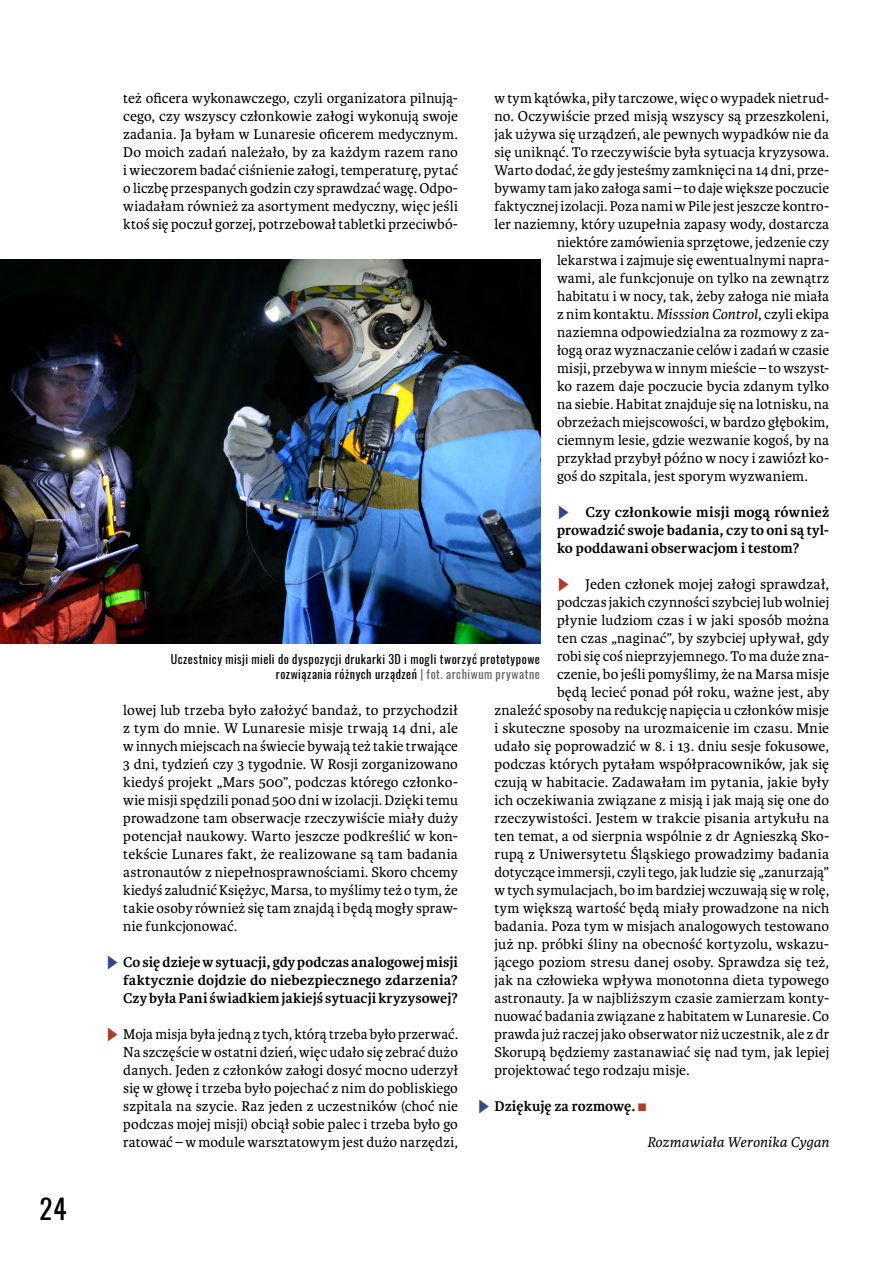
<style>
.page{position:relative;width:893px;height:1263px;background:#fff}
.page>*{position:absolute;margin:0;border:0;box-sizing:border-box;transform-origin:0 0}
.t1{font:27px "Oswald";color:#000}
.t2{font:15px/18px "Karmina";letter-spacing:.005em;color:#000;text-align:justify}
.t3{font:700 15px/18px "Karmina";letter-spacing:.005em;color:#000;text-align:justify}
.t4{font:italic 15px "Karmina";letter-spacing:.005em;color:#000}
.t5{font:12px/15.6px "Oswald";letter-spacing:.045em;color:#000;text-align:right}
.s1{font-style:italic}
.s2{font-weight:400;color:#ad3b2b}
.s3{color:#636363}
</style>
<div class="page">
<img style="left:0;top:259px;width:540px;height:384px">
<h1 class="t1" style="left:39px;top:1190px;width:29px">24</h1>
<p class="t2" style="left:494px;top:89px;width:336px">w tym kątówka, piły tarczowe, więc o wypadek nietrud-</p>
<p class="t2" style="left:494px;top:107px;width:336px">no. Oczywiście przed misją wszyscy są przeszkoleni,</p>
<p class="t2" style="left:494px;top:125px;width:336px">jak używa się urządzeń, ale pewnych wypadków nie da</p>
<p class="t2" style="left:494px;top:143px;width:336px">się uniknąć. To rzeczywiście była sytuacja kryzysowa.</p>
<p class="t2" style="left:494px;top:161px;width:336px">Warto dodać, że gdy jesteśmy zamknięci na 14 dni, prze-</p>
<p class="t2" style="left:494px;top:179px;width:336px">bywamy tam jako załoga sami – to daje większe poczucie</p>
<p class="t2" style="left:494px;top:197px;width:336px">faktycznej izolacji. Poza nami w Pile jest jeszcze kontro-</p>
<p class="t2" style="left:494px;top:215px;width:336px">ler naziemny, który uzupełnia zapasy wody, dostarcza</p>
<p class="t2" style="left:557px;top:233px;width:274px">niektóre zamówienia sprzętowe, jedzenie czy</p>
<p class="t2" style="left:557px;top:251px;width:274px">lekarstwa i zajmuje się ewentualnymi napra-</p>
<p class="t2" style="left:557px;top:269px;width:274px">wami, ale funkcjonuje on tylko na zewnątrz</p>
<p class="t2" style="left:557px;top:287px;width:274px">habitatu i w nocy, tak, żeby załoga nie miała</p>
<p class="t2" style="left:557px;top:305px;width:274px">z nim kontaktu. <span class="s1">Misssion Control</span>, czyli ekipa</p>
<p class="t2" style="left:557px;top:323px;width:274px">naziemna odpowiedzialna za rozmowy z za-</p>
<p class="t2" style="left:557px;top:341px;width:274px">łogą oraz wyznaczanie celów i zadań w czasie</p>
<p class="t2" style="left:557px;top:359px;width:274px">misji, przebywa w innym mieście – to wszyst-</p>
<p class="t2" style="left:557px;top:377px;width:274px">ko razem daje poczucie bycia zdanym tylko</p>
<p class="t2" style="left:557px;top:395px;width:274px">na siebie. Habitat znajduje się na lotnisku, na</p>
<p class="t2" style="left:557px;top:413px;width:274px">obrzeżach miejscowości, w bardzo głębokim,</p>
<p class="t2" style="left:557px;top:431px;width:274px">ciemnym lesie, gdzie wezwanie kogoś, by na</p>
<p class="t2" style="left:557px;top:449px;width:274px">przykład przybył późno w nocy i zawiózł ko-</p>
<p class="t2" style="left:557px;top:467px;width:252px">goś do szpitala, jest sporym wyzwaniem.</p>
<p class="t3" style="left:557px;top:503px;width:274px;text-indent:28px">Czy członkowie misji mogą również prowadzić swoje badania, czy to oni są tyl&shy;ko poddawani obserwacjom i testom?</p>
<p class="t2" style="left:585px;top:575px;width:245px">Jeden członek mojej załogi sprawdzał,</p>
<p class="t2" style="left:557px;top:593px;width:274px">podczas jakich czynności szybciej lub wolniej</p>
<p class="t2" style="left:557px;top:611px;width:274px">płynie ludziom czas i w jaki sposób można</p>
<p class="t2" style="left:557px;top:629px;width:274px">ten czas „naginać”, by szybciej upływał, gdy</p>
<p class="t2" style="left:557px;top:647px;width:274px">robi się coś nieprzyjemnego. To ma duże zna-</p>
<p class="t2" style="left:557px;top:665px;width:274px">czenie, bo jeśli pomyślimy, że na Marsa misje</p>
<p class="t2" style="left:557px;top:683px;width:274px">będą lecieć ponad pół roku, ważne jest, aby</p>
<p class="t2" style="left:494px;top:701px;width:336px">znaleźć sposoby na redukcję napięcia u członków misje</p>
<p class="t2" style="left:494px;top:719px;width:336px">i skuteczne sposoby na urozmaicenie im czasu. Mnie</p>
<p class="t2" style="left:494px;top:737px;width:336px">udało się poprowadzić w 8. i 13. dniu sesje fokusowe,</p>
<p class="t2" style="left:494px;top:755px;width:336px">podczas których pytałam współpracowników, jak się</p>
<p class="t2" style="left:494px;top:773px;width:336px">czują w habitacie. Zadawałam im pytania, jakie były</p>
<p class="t2" style="left:494px;top:791px;width:336px">ich oczekiwania związane z misją i jak mają się one do</p>
<p class="t2" style="left:494px;top:809px;width:336px">rzeczywistości. Jestem w trakcie pisania artykułu na</p>
<p class="t2" style="left:494px;top:827px;width:336px">ten temat, a od sierpnia wspólnie z dr Agnieszką Sko-</p>
<p class="t2" style="left:494px;top:845px;width:336px">rupą z Uniwersytetu Śląskiego prowadzimy badania</p>
<p class="t2" style="left:494px;top:863px;width:336px">dotyczące immersji, czyli tego, jak ludzie się „zanurzają”</p>
<p class="t2" style="left:494px;top:881px;width:336px">w tych symulacjach, bo im bardziej wczuwają się w rolę,</p>
<p class="t2" style="left:494px;top:899px;width:336px">tym większą wartość będą miały prowadzone na nich</p>
<p class="t2" style="left:494px;top:917px;width:336px">badania. Poza tym w misjach analogowych testowano</p>
<p class="t2" style="left:494px;top:935px;width:336px">już np. próbki śliny na obecność kortyzolu, wskazu-</p>
<p class="t2" style="left:494px;top:953px;width:336px">jącego poziom stresu danej osoby. Sprawdza się też,</p>
<p class="t2" style="left:494px;top:971px;width:336px">jak na człowieka wpływa monotonna dieta typowego</p>
<p class="t2" style="left:494px;top:989px;width:336px">astronauty. Ja w najbliższym czasie zamierzam konty-</p>
<p class="t2" style="left:494px;top:1007px;width:336px">nuować badania związane z habitatem w Lunaresie. Co</p>
<p class="t2" style="left:494px;top:1025px;width:336px">prawda już raczej jako obserwator niż uczestnik, ale z dr</p>
<p class="t2" style="left:494px;top:1043px;width:336px">Skorupą będziemy zastanawiać się nad tym, jak lepiej</p>
<p class="t2" style="left:494px;top:1061px;width:197px">projektować tego rodzaju misje.</p>
<p class="t3" style="left:494px;top:1097px;width:153px">Dziękuję za rozmowę. <span class="s2">•</span></p>
<p class="t4" style="left:647px;top:1134px;width:184px">Rozmawiała Weronika Cygan</p>
<p class="t2" style="left:123px;top:89px;width:336px">też oficera wykonawczego, czyli organizatora pilnują&shy;cego, czy wszyscy członkowie załogi wykonują swoje zadania. Ja byłam w Lunaresie oficerem medycznym.<br>Do moich zadań należało, by za każdym razem rano i wieczorem badać ciśnienie załogi, temperaturę, pytać o liczbę przespanych godzin czy sprawdzać wagę. Odpo&shy;wiadałam również za asortyment medyczny, więc jeśli ktoś się poczuł gorzej, potrzebował tabletki przeciwbó-</p>
<p class="t5" style="left:171px;top:651px;width:371px">Uczestnicy misji mieli do dyspozycji drukarki 3D i mogli tworzyć prototypowe rozwiązania różnych urządzeń <span class="s3">| fot. archiwum prywatne</span></p>
<p class="t2" style="left:123px;top:701px;width:336px">lowej lub trzeba było założyć bandaż, to przychodził z tym do mnie. W Lunaresie misje trwają 14 dni, ale w innych miejscach na świecie bywają też takie trwające 3 dni, tydzień czy 3 tygodnie. W Rosji zorganizowano kiedyś projekt „Mars 500”, podczas którego członko&shy;wie misji spędzili ponad 500 dni w izolacji. Dzięki temu prowadzone tam obserwacje rzeczywiście miały duży potencjał naukowy. Warto jeszcze podkreślić w kon&shy;tekście Lunares fakt, że realizowane są tam badania astronautów z niepełnosprawnościami. Skoro chcemy kiedyś zaludnić Księżyc, Marsa, to myślimy też o tym, że takie osoby również się tam znajdą i będą mogły spraw&shy;nie funkcjonować.</p>
<p class="t3" style="left:123px;top:953px;width:336px">Co się dzieje w sytuacji, gdy podczas analogowej misji faktycznie dojdzie do niebezpiecznego zdarzenia?<br>Czy była Pani świadkiem jakiejś sytuacji kryzysowej?</p>
<p class="t2" style="left:123px;top:1025px;width:336px">Moja misja była jedną z tych, którą trzeba było przerwać.<br>Na szczęście w ostatni dzień, więc udało się zebrać dużo danych. Jeden z członków załogi dosyć mocno uderzył się w głowę i trzeba było pojechać z nim do pobliskiego szpitala na szycie. Raz jeden z uczestników (choć nie podczas mojej misji) obciął sobie palec i trzeba było go ratować – w module warsztatowym jest dużo narzędzi,</p>
</div>
